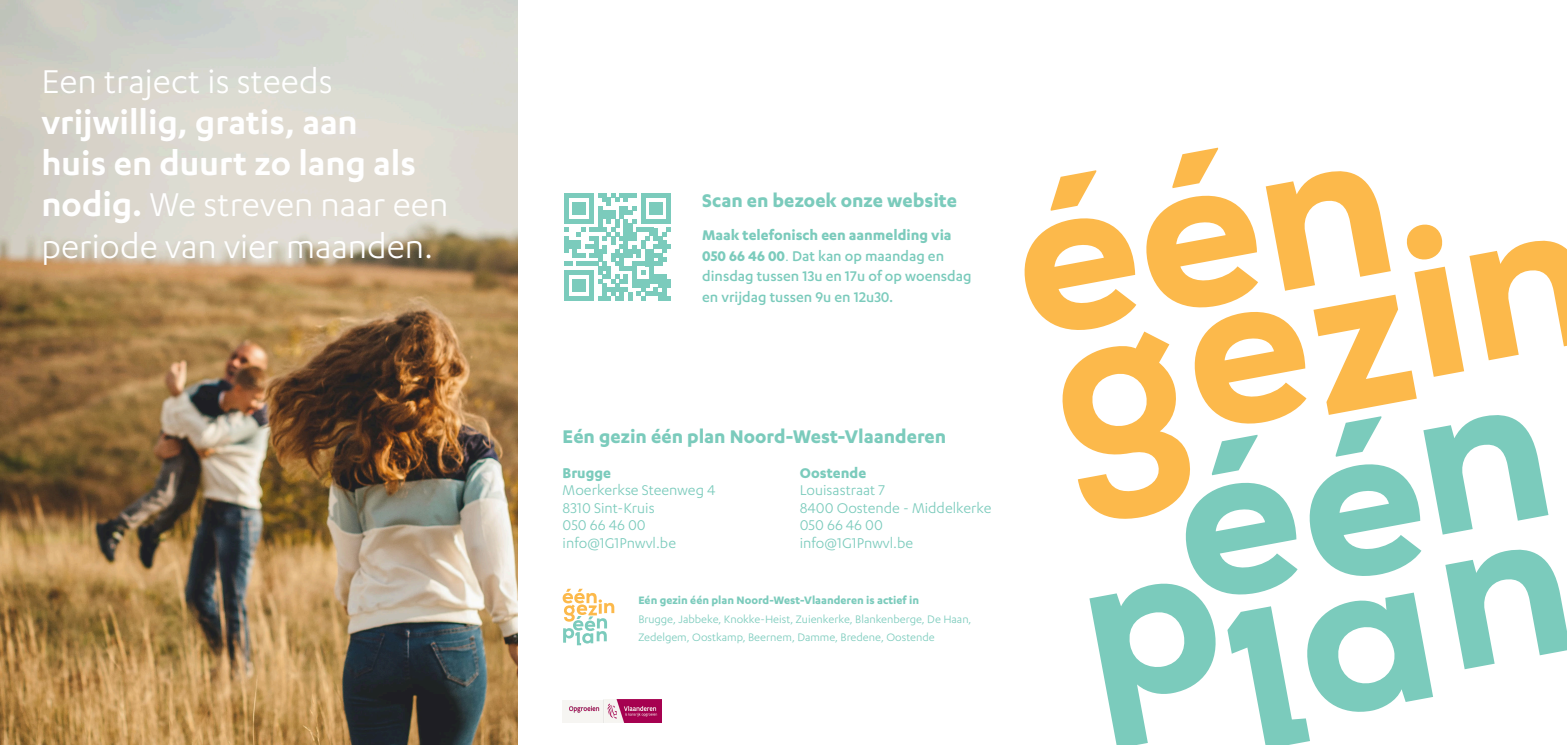
<style>
.page{position:relative;width:1567px;height:745px;background:#fff}
.page>*{position:absolute;margin:0;border:0;box-sizing:border-box;transform-origin:0 0}
.t1{font:38.25px/41.2px "Karbon";color:#fff}
.t2{font:700 21.25px "Karbon";color:#7bcbbc}
.t3{font:16.38px "Karbon";color:#7bcbbc}
.t4{font:700 16.38px "Karbon";color:#7bcbbc}
.t5{font:500 16.25px/20.5px "Karbon";color:#7bcbbc}
.t6{font:700 16.25px "Karbon";color:#7bcbbc}
.t7{font:12.5px/18.2px "Karbon";color:#7bcbbc}
.s1{font-weight:600}
.s2{font-weight:700}
.s3{font-weight:400}
</style>
<div class="page">
<img style="left:0;top:0;width:517px;height:744px">
<svg style="left:564px;top:193px;width:106px;height:107px"></svg>
<svg style="left:1024px;top:147px;width:542px;height:597px"></svg>
<div style="left:562px;top:699px;width:99px;height:22px;background:#f6f5f2"></div>
<img style="left:569px;top:699px;width:92px;height:22px">
<svg style="left:562px;top:588px;width:52px;height:57px"></svg>
<p class="t1" style="left:41px;top:59px;width:408px">Een traject is steeds <span class="s1">vrijwillig, gratis, aan<br>huis en duurt zo lang als nodig.</span> We streven naar een periode van vier maanden.</p>
<p class="t2" style="left:702px;top:188px;width:256px">Scan en bezoek onze website</p>
<p class="t6" style="left:702px;top:225px;width:251px">Maak telefonisch een aanmelding via</p>
<p class="t5" style="left:702px;top:244px;width:271px"><span class="s2">050 66 46 00</span><span class="s3">.</span> Dat kan op maandag en dinsdag tussen 13u en 17u of op woensdag</p>
<p class="t5" style="left:702px;top:285px;width:192px">en vrijdag tussen 9u en 12u30.</p>
<p class="t2" style="left:562px;top:423px;width:385px">Eén gezin één plan Noord-West-Vlaanderen</p>
<p class="t4" style="left:562px;top:463px;width:50px">Brugge</p>
<p class="t3" style="left:562px;top:481px;width:154px">Moerkerkse Steenweg 4</p>
<p class="t3" style="left:562px;top:498px;width:93px">8310 Sint-Kruis</p>
<p class="t3" style="left:562px;top:515px;width:85px">050 66 46 00</p>
<p class="t3" style="left:562px;top:533px;width:115px">info@1G1Pnwvl.be</p>
<p class="t4" style="left:799px;top:463px;width:68px">Oostende</p>
<p class="t3" style="left:799px;top:481px;width:87px">Louisastraat 7</p>
<p class="t3" style="left:799px;top:498px;width:193px">8400 Oostende - Middelkerke</p>
<p class="t3" style="left:799px;top:515px;width:85px">050 66 46 00</p>
<p class="t3" style="left:799px;top:533px;width:115px">info@1G1Pnwvl.be</p>
<p class="t7" style="left:638px;top:590px;width:335px"><span class="s2">Eén gezin één plan Noord-West-Vlaanderen is actief in<br></span>Brugge, Jabbeke, Knokke-Heist, Zuienkerke, Blankenberge, De Haan,<br>Zedelgem, Oostkamp, Beernem, Damme, Bredene, Oostende</p>
</div>
